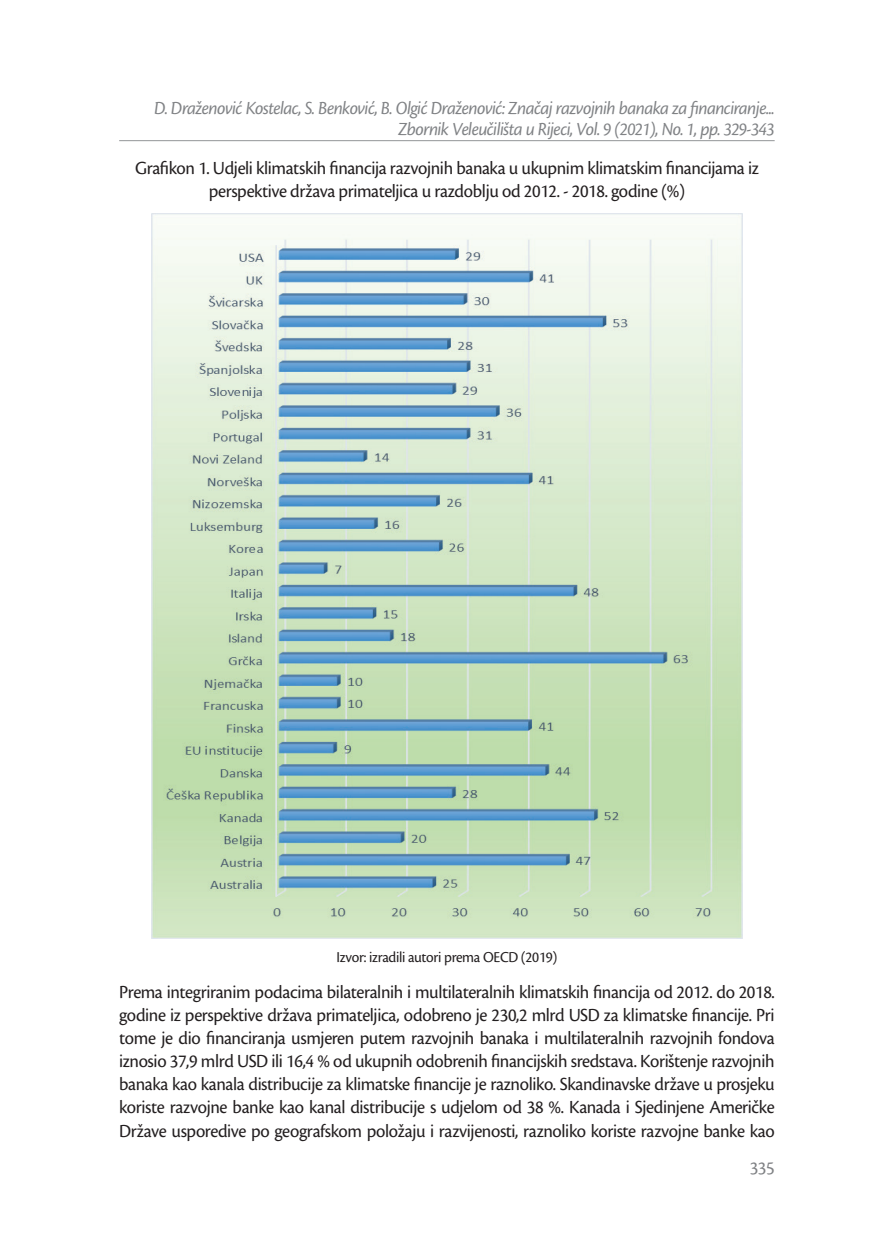
<style>
.page{position:relative;width:874px;height:1241px;background:#fff}
.page>*{position:absolute;margin:0;border:0;box-sizing:border-box;transform-origin:0 0}
.Običan_tekst{font:19.25px/23.1px "Cronos Pro";letter-spacing:-.02em;color:#231f20;text-align:justify;scale:.96 1}
.t1{font:italic 19.25px/21px "Cronos Pro";letter-spacing:-.035em;color:#808285;text-align:right;scale:.96 1}
.Opis_slike{font:19.25px/23.1px "Cronos Pro";letter-spacing:-.02em;color:#231f20;text-align:center;scale:.96 1}
.t2{font:19.25px "Cronos Pro";color:#808285;scale:.96 1}
.Izvor{font:15.75px "Cronos Pro";letter-spacing:-.02em;color:#231f20;scale:.96 1}
</style>
<div class="page">
<hr style="left:119px;top:140px;width:655px;height:1px;background:#939598">
<img style="left:152px;top:213px;width:589px;height:725px">
<p class="t1" style="left:154px;top:98px;width:647px">D. Draženović Kostelac, S. Benković, B. Olgić Draženović: Značaj razvojnih banaka za financiranje...<br>Zbornik Veleučilišta u Rijeci, Vol. 9 (2021), No. 1, pp. 329-343</p>
<p class="Opis_slike" style="left:135px;top:156px;width:651px">Grafikon 1. Udjeli klimatskih financija razvojnih banaka u ukupnim klimatskim financijama iz perspektive država primateljica u razdoblju od 2012. - 2018. godine (%)</p>
<p class="Izvor" style="left:336px;top:948px;width:231px">Izvor: izradili autori prema OECD (2019)</p>
<p class="Običan_tekst" style="left:119px;top:980px;width:684px">Prema integriranim podacima bilateralnih i multilateralnih klimatskih financija od 2012. do 2018. godine iz perspektive država primateljica, odobreno je 230,2 mlrd USD za klimatske financije. Pri tome je dio financiranja usmjeren putem razvojnih banaka i multilateralnih razvojnih fondova iznosio 37,9 mlrd USD ili 16,4 % od ukupnih odobrenih financijskih sredstava. Korištenje razvojnih banaka kao kanala distribucije za klimatske financije je raznoliko. Skandinavske države u prosjeku koriste razvojne banke kao kanal distribucije s udjelom od 38 %. Kanada i Sjedinjene Američke Države usporedive po geografskom položaju i razvijenosti, raznoliko koriste razvojne banke kao</p>
<p class="t2" style="left:749px;top:1156px;width:27px">335</p>
</div>
